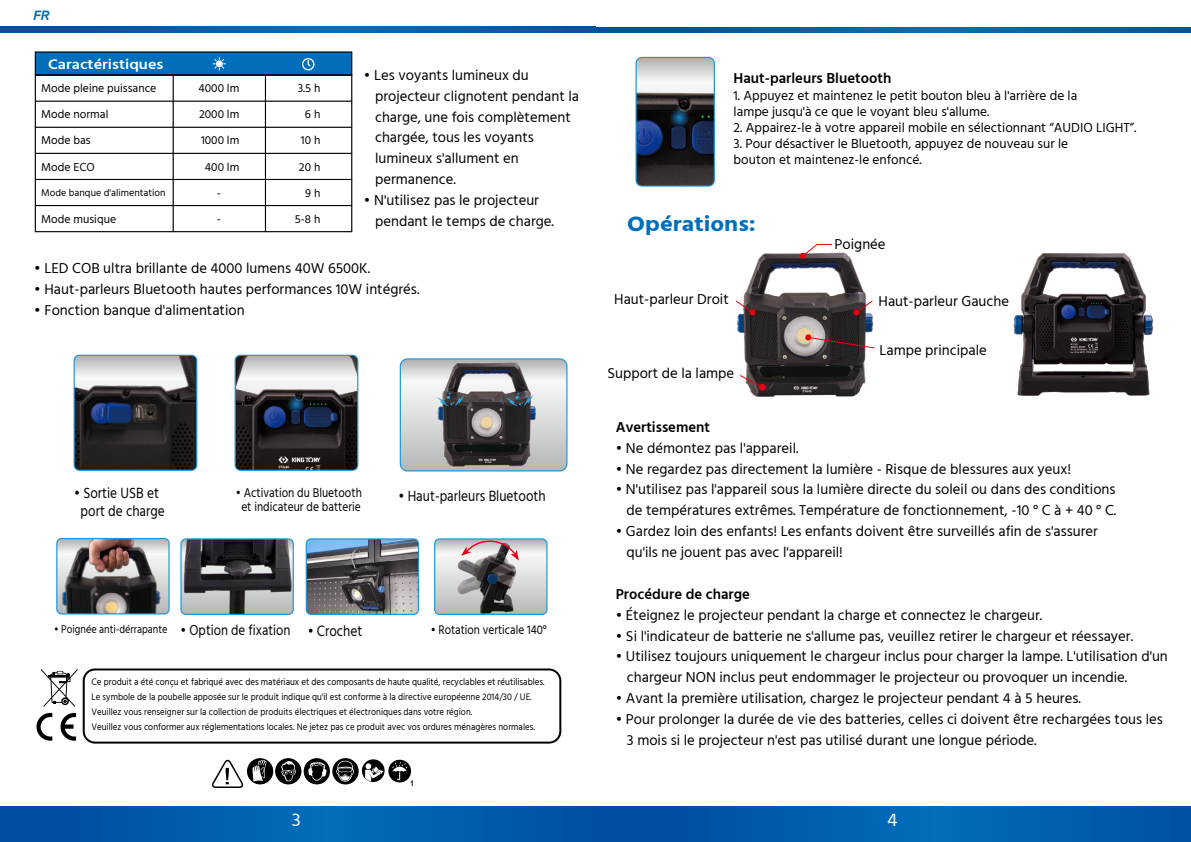
<style>
.page{position:relative;width:1191px;height:842px;background:#fff}
.page>*{position:absolute;margin:0;border:0;box-sizing:border-box;transform-origin:0 0}
.t1{font:700 21.4px "Hind Madurai";color:#006ebb;scale:1.14 1}
.t2{font:18.6px "Hind Madurai";color:#fff;scale:1.04 1}
.t3{font:15.2px "Hind Madurai";color:#000;scale:.88 1}
.t4{font:14.8px/20.8px "Hind Madurai";color:#000}
.t5{font:600 14.8px "Hind Madurai";color:#000}
.t6{font:600 14.2px "Hind Madurai";color:#fff;scale:1.14 1}
.t7{font:13.4px/16.2px "Hind Madurai";color:#000}
.t8{font:13px/14.6px "Hind Madurai";color:#000;text-align:center;scale:.88 1}
.t9{font:italic 700 13px "Arial Narrow";color:#006ebb;scale:1.14 1}
.t10{font:12.8px "Hind Madurai";color:#000;scale:.88 1}
.t11{font:11.8px "Hind Madurai";color:#000}
.t12{font:11.6px "Hind Madurai";color:#000;scale:.88 1}
.t13{font:10px "Hind Madurai";color:#000}
.t14{font:9.6px/15px "Hind Madurai";color:#000;scale:.93 1}
.t15{font:700 8px "Arial";color:#000;scale:.74 1}
.s1{font-size:14.8px}
.s2{font-size:15.2px}
</style>
<div class="page">
<svg style="left:595px;top:806px;width:596px;height:36px"></svg>
<svg style="left:595px;top:30px;width:596px;height:2px"></svg>
<svg style="left:0;top:806px;width:595px;height:36px"></svg>
<svg style="left:0;top:30px;width:595px;height:2px"></svg>
<img style="left:736px;top:252px;width:138px;height:145px">
<svg style="left:739px;top:374px;width:27px;height:17px"></svg>
<svg style="left:799px;top:244px;width:34px;height:15px"></svg>
<svg style="left:853px;top:300px;width:20px;height:16px"></svg>
<svg style="left:736px;top:300px;width:20px;height:16px"></svg>
<svg style="left:807px;top:336px;width:68px;height:13px"></svg>
<div style="left:805px;top:334px;width:6px;height:7px;background:#e60013;border-radius:50%"></div>
<img style="left:637px;top:59px;width:76px;height:126px">
<svg style="left:669px;top:107px;width:20px;height:20px"></svg>
<div style="left:635px;top:57px;width:80px;height:130px;border:1px solid #1c96d4;border-radius:6px"></div>
<svg style="left:400px;top:359px;width:167px;height:112px"></svg>
<img style="left:1013px;top:253px;width:141px;height:143px">
<img style="left:74px;top:355px;width:123px;height:115px">
<img style="left:236px;top:355px;width:122px;height:115px">
<svg style="left:287px;top:395px;width:17px;height:18px"></svg>
<div style="left:74px;top:355px;width:123px;height:116px;border:1px solid #1c96d4;border-radius:5px"></div>
<div style="left:234px;top:355px;width:124px;height:116px;border:1px solid #1c96d4;border-radius:5px"></div>
<svg style="left:436px;top:540px;width:111px;height:73px"></svg>
<img style="left:58px;top:538px;width:109px;height:76px">
<img style="left:182px;top:540px;width:110px;height:73px">
<img style="left:306px;top:540px;width:111px;height:73px">
<div style="left:56px;top:538px;width:114px;height:76px;border:1px solid #1c96d4;border-radius:5px"></div>
<div style="left:180px;top:538px;width:114px;height:77px;border:1px solid #1c96d4;border-radius:5px"></div>
<div style="left:306px;top:538px;width:113px;height:77px;border:1px solid #1c96d4;border-radius:5px"></div>
<div style="left:434px;top:538px;width:113px;height:77px;border:1px solid #1c96d4;border-radius:5px"></div>
<svg style="left:332px;top:758px;width:27px;height:26px"></svg>
<svg style="left:336px;top:760px;width:18px;height:22px"></svg>
<div style="left:247px;top:758px;width:26px;height:26px;background:#000;border-radius:50%"></div>
<svg style="left:252px;top:760px;width:15px;height:21px"></svg>
<div style="left:275px;top:758px;width:26px;height:26px;background:#000;border-radius:50%"></div>
<svg style="left:281px;top:761px;width:15px;height:20px"></svg>
<div style="left:304px;top:758px;width:26px;height:26px;background:#000;border-radius:50%"></div>
<svg style="left:308px;top:761px;width:19px;height:20px"></svg>
<svg style="left:212px;top:760px;width:31px;height:28px"></svg>
<svg style="left:362px;top:759px;width:22px;height:23px"></svg>
<div style="left:388px;top:760px;width:23px;height:22px;background:#000;border-radius:50%"></div>
<svg style="left:392px;top:762px;width:15px;height:18px"></svg>
<div style="left:83px;top:668px;width:478px;height:76px;border:2px solid #000;border-radius:11px"></div>
<svg style="left:36px;top:713px;width:16px;height:28px"></svg>
<svg style="left:60px;top:713px;width:16px;height:28px"></svg>
<svg style="left:41px;top:669px;width:37px;height:38px"></svg>
<div style="left:35px;top:52px;width:317px;height:23px;background:#006ebb"></div>
<svg style="left:212px;top:57px;width:14px;height:14px"></svg>
<div style="left:302px;top:58px;width:12px;height:12px;border:1px solid #fff;border-radius:50%"></div>
<svg style="left:307px;top:61px;width:5px;height:7px"></svg>
<hr style="left:35px;top:74px;width:317px;height:2px;background:#000">
<hr style="left:35px;top:75px;width:1px;height:157px;background:#000">
<hr style="left:173px;top:75px;width:1px;height:157px;background:#000">
<hr style="left:265px;top:75px;width:1px;height:157px;background:#000">
<hr style="left:351px;top:75px;width:1px;height:157px;background:#000">
<hr style="left:35px;top:101px;width:317px;height:1px;background:#000">
<hr style="left:35px;top:127px;width:317px;height:1px;background:#000">
<hr style="left:35px;top:153px;width:317px;height:1px;background:#000">
<hr style="left:35px;top:179px;width:317px;height:1px;background:#000">
<hr style="left:35px;top:205px;width:317px;height:1px;background:#000">
<hr style="left:35px;top:231px;width:317px;height:1px;background:#000">
<svg style="left:595px;top:27px;width:596px;height:3px"></svg>
<svg style="left:0;top:27px;width:595px;height:3px"></svg>
<p class="t9" style="left:33px;top:6px;width:16px">FR</p>
<p class="t6" style="left:48px;top:55px;width:103px">Caractéristiques</p>
<p class="t11" style="left:41px;top:81px;width:117px">Mode pleine puissance</p>
<p class="t11" style="left:41px;top:107px;width:69px">Mode normal</p>
<p class="t11" style="left:41px;top:133px;width:51px">Mode bas</p>
<p class="t11" style="left:41px;top:160px;width:55px">Mode ECO</p>
<p class="t13" style="left:41px;top:186px;width:126px">Mode banque d'alimentation</p>
<p class="t11" style="left:41px;top:212px;width:77px">Mode musique</p>
<p class="t11" style="left:198px;top:81px;width:42px">4000 lm</p>
<p class="t11" style="left:199px;top:107px;width:42px">2000 lm</p>
<p class="t11" style="left:201px;top:133px;width:40px">1000 lm</p>
<p class="t11" style="left:205px;top:160px;width:36px">400 lm</p>
<p class="t11" style="left:217px;top:186px;width:6px">-</p>
<p class="t11" style="left:217px;top:212px;width:6px">-</p>
<p class="t11" style="left:298px;top:81px;width:24px">3.5 h</p>
<p class="t11" style="left:305px;top:107px;width:17px">6 h</p>
<p class="t11" style="left:301px;top:133px;width:21px">10 h</p>
<p class="t11" style="left:299px;top:160px;width:23px">20 h</p>
<p class="t11" style="left:305px;top:186px;width:17px">9 h</p>
<p class="t11" style="left:295px;top:212px;width:27px">5-8 h</p>
<p class="t4" style="left:375px;top:65px;width:205px;text-indent:-11px">• Les voyants lumineux du projecteur clignotent pendant la charge, une fois complètement chargée, tous les voyants lumineux s'allument en permanence.</p>
<p class="t4" style="left:375px;top:191px;width:180px;text-indent:-11px">• N'utilisez pas le projecteur pendant le temps de charge.</p>
<p class="t4" style="left:34px;top:259px;width:337px">• LED COB ultra brillante de 4000 lumens 40W 6500K.</p>
<p class="t4" style="left:34px;top:280px;width:386px">• Haut-parleurs Bluetooth hautes performances 10W intégrés.</p>
<p class="t4" style="left:34px;top:300px;width:212px">• Fonction banque d'alimentation</p>
<p class="t8" style="left:236px;top:486px;width:145px">• Activation du Bluetooth et indicateur de batterie</p>
<p class="t3" style="left:74px;top:484px;width:98px">• Sortie USB et</p>
<p class="t3" style="left:398px;top:486px;width:169px">• Haut-parleurs Bluetooth</p>
<p class="t3" style="left:81px;top:501px;width:97px">port de charge</p>
<p class="t12" style="left:54px;top:622px;width:352px">• Poignée anti-dérrapante <span class="s1">• Option de fixation</span> <span class="s2">• Crochet</span></p>
<p class="t10" style="left:431px;top:622px;width:133px">• Rotation verticale 140°</p>
<p class="t14" style="left:91px;top:675px;width:489px">Ce produit a été conçu et fabriqué avec des matériaux et des composants de haute qualité, recyclables et réutilisables.<br>Le symbole de la poubelle apposée sur le produit indique qu'il est conforme à la directive européenne 2014/30 / UE.<br>Veuillez vous renseigner sur la collection de produits électriques et électroniques dans votre région.<br>Veuillez vous conformer aux réglementations locales. Ne jetez pas ce produit avec vos ordures ménagères normales.</p>
<p class="t15" style="left:410px;top:777px;width:6px">1</p>
<p class="t5" style="left:733px;top:69px;width:159px">Haut-parleurs Bluetooth</p>
<p class="t7" style="left:733px;top:88px;width:345px">1. Appuyez et maintenez le petit bouton bleu à l'arrière de la lampe jusqu'à ce que le voyant bleu s'allume.</p>
<p class="t7" style="left:733px;top:120px;width:404px">2. Appairez-le à votre appareil mobile en sélectionnant “AUDIO LIGHT”.</p>
<p class="t7" style="left:733px;top:136px;width:336px">3. Pour désactiver le Bluetooth, appuyez de nouveau sur le bouton et maintenez-le enfoncé.</p>
<h1 class="t1" style="left:627px;top:210px;width:114px">Opérations:</h1>
<p class="t4" style="left:834px;top:234px;width:53px">Poignée</p>
<p class="t4" style="left:614px;top:289px;width:116px">Haut-parleur Droit</p>
<p class="t4" style="left:878px;top:291px;width:132px">Haut-parleur Gauche</p>
<p class="t4" style="left:879px;top:340px;width:109px">Lampe principale</p>
<p class="t4" style="left:607px;top:363px;width:128px">Support de la lampe</p>
<p class="t5" style="left:616px;top:418px;width:96px">Avertissement</p>
<p class="t4" style="left:616px;top:438px;width:184px">• Ne démontez pas l'appareil.</p>
<p class="t4" style="left:616px;top:459px;width:457px">• Ne regardez pas directement la lumière - Risque de blessures aux yeux!</p>
<p class="t4" style="left:616px;top:480px;width:502px;text-align:right">• N'utilisez pas l'appareil sous la lumière directe du soleil ou dans des conditions de températures extrêmes. Température de fonctionnement, -10 ° C à + 40 ° C.</p>
<p class="t4" style="left:626px;top:522px;width:473px;text-indent:-11px">• Gardez loin des enfants! Les enfants doivent être surveillés afin de s'assurer qu'ils ne jouent pas avec l'appareil!</p>
<p class="t5" style="left:616px;top:585px;width:136px">Procédure de charge</p>
<p class="t4" style="left:616px;top:605px;width:428px">• Éteignez le projecteur pendant la charge et connectez le chargeur.</p>
<p class="t4" style="left:616px;top:626px;width:519px">• Si l'indicateur de batterie ne s'allume pas, veuillez retirer le chargeur et réessayer.</p>
<p class="t4" style="left:627px;top:647px;width:542px;text-indent:-11px">• Utilisez toujours uniquement le chargeur inclus pour charger la lampe. L'utilisation d'un chargeur NON inclus peut endommager le projecteur ou provoquer un incendie.</p>
<p class="t4" style="left:616px;top:689px;width:466px">• Avant la première utilisation, chargez le projecteur pendant 4 à 5 heures.</p>
<p class="t4" style="left:627px;top:710px;width:537px;text-indent:-11px">• Pour prolonger la durée de vie des batteries, celles ci doivent être rechargées tous les<br>3 mois si le projecteur n'est pas utilisé durant une longue période.</p>
<p class="t2" style="left:292px;top:808px;width:10px">3</p>
<p class="t2" style="left:887px;top:808px;width:12px">4</p>
</div>
